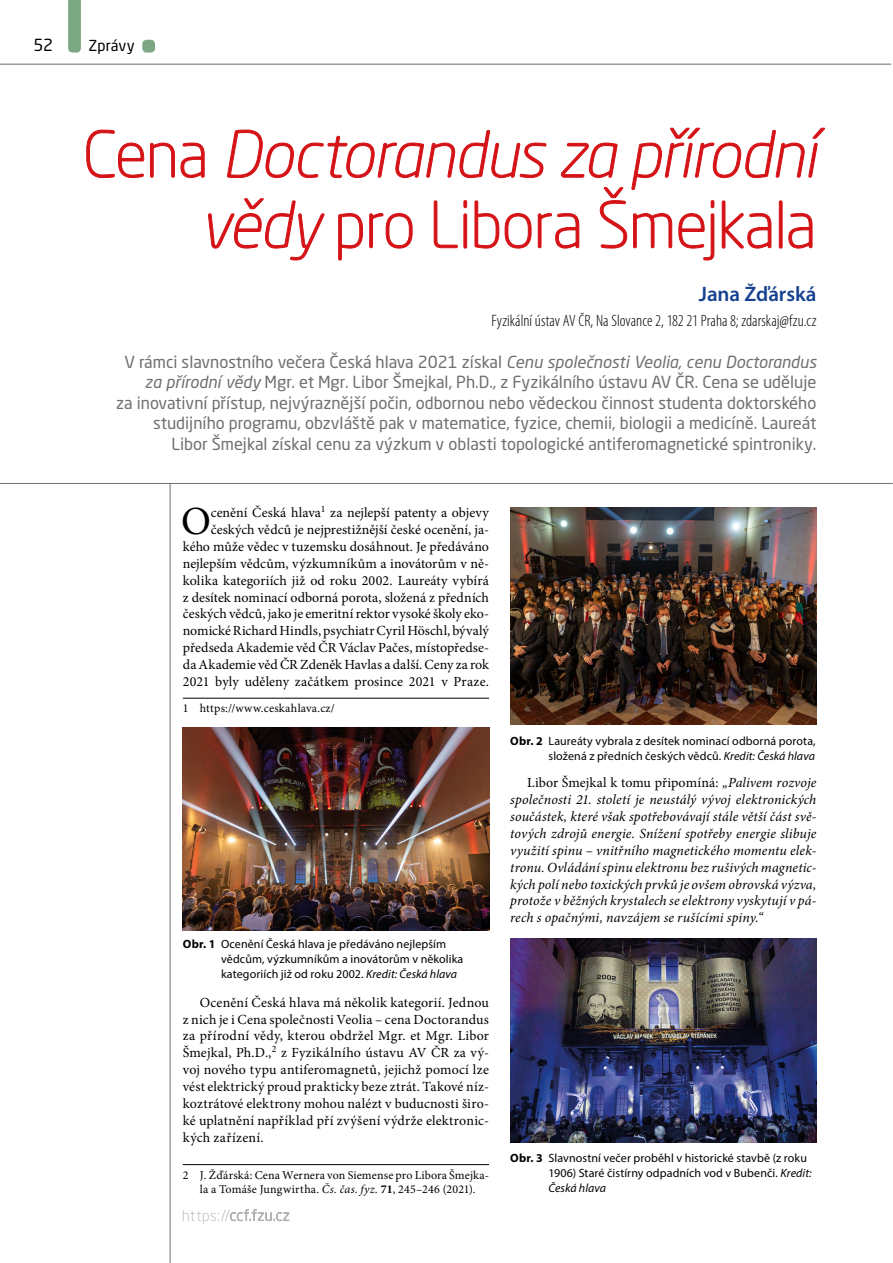
<style>
.page{position:relative;width:893px;height:1263px;background:#fff}
.page>*{position:absolute;margin:0;border:0;box-sizing:border-box;transform-origin:0 0}
.t1{font:italic 300 63px/70.5px "Neo Sans Pro";letter-spacing:-.01em;color:#d51317;text-align:right}
.t2{font:39.9px "Minion Pro";color:#000}
.t3{font:600 21px "Myriad Pro";letter-spacing:-.005em;color:#174290}
.t4{font:16.5px/20.5px "Neo Sans Pro";color:#706f6f;text-align:right}
.t5{font:300 condensed 16.5px "Myriad Pro";color:#000}
.t6{font:16.5px "Neo Sans Pro";color:#000}
.t7{font:15px "Neo Sans Pro";letter-spacing:.005em;color:#000}
.t8{font:13.95px/17px "Minion Pro";letter-spacing:.005em;color:#000;text-align:right}
.t9{font:italic 13.95px/17px "Minion Pro";letter-spacing:.005em;color:#000;text-align:justify}
.t10{font:12px/15px "Myriad Pro";letter-spacing:.005em;color:#000}
.t11{font:12px/14.1px "Minion Pro";letter-spacing:.015em;color:#000;text-align:center}
.s1{font-style:normal}
.s2{font-style:italic}
.s3{font-weight:700}
</style>
<div class="page">
<svg style="left:230px;top:1209px;width:60px;height:12px"></svg>
<svg style="left:68px;top:0;width:13px;height:53px"></svg>
<div style="left:142px;top:40px;width:13px;height:13px;background:#7ca783;border-radius:4px"></div>
<hr style="left:170px;top:484px;width:1px;height:779px;background:#706f6f">
<hr style="left:0;top:64px;width:891px;height:1px;background:#706f6f">
<svg style="left:86px;top:129px;width:58px;height:49px"></svg>
<svg style="left:150px;top:128px;width:675px;height:133px"></svg>
<hr style="left:183px;top:698px;width:306px;height:1px;background:#000">
<img style="left:183px;top:727px;width:306px;height:203px">
<img style="left:510px;top:507px;width:306px;height:218px">
<hr style="left:183px;top:1164px;width:306px;height:1px;background:#000">
<img style="left:510px;top:939px;width:306px;height:204px">
<hr style="left:0;top:483px;width:892px;height:1px;background:#706f6f">
<p class="t6" style="left:33px;top:35px;width:21px">52</p>
<p class="t7" style="left:88px;top:36px;width:48px">Zprávy</p>
<h1 class="t1" style="left:83px;top:118px;width:735px"><span class="s1">Cena</span> Doctorandus za přírodní vědy <span class="s1">pro Libora Šmejkala</span></h1>
<h3 class="t3" style="left:699px;top:280px;width:119px">Jana Žďárská</h3>
<p class="t5" style="left:492px;top:310px;width:326px">Fyzikální ústav AV ČR, Na Slovance 2, 182 21 Praha 8; zdarskaj@fzu.cz</p>
<p class="t4" style="left:116px;top:351px;width:702px">V rámci slavnostního večera Česká hlava 2021 získal <span class="s2">Cenu společnosti Veolia, cenu Doctorandus za přírodní vědy</span> Mgr. et Mgr. Libor Šmejkal, Ph.D., z Fyzikálního ústavu AV ČR. Cena se uděluje<br>za inovativní přístup, nejvýraznější počin, odbornou nebo vědeckou činnost studenta doktorského studijního programu, obzvláště pak v matematice, fyzice, chemii, biologii a medicíně. Laureát Libor Šmejkal získal cenu za výzkum v oblasti topologické antiferomagnetické spintroniky.</p>
<p class="t8" style="left:183px;top:504px;width:308px">cenění Česká hlava<sup>1</sup> za nejlepší patenty a objevy českých vědců je nejprestižnější české ocenění, ja&shy;kého může vědec v tuzemsku dosáhnout. Je předáváno nejlepším vědcům, výzkumníkům a inovátorům v ně&shy;kolika kategoriích již od roku 2002. Laureáty vybírá z desítek nominací odborná porota, složená z předních českých vědců, jako je emeritní rektor vysoké školy eko&shy;nomické Richard Hindls, psychiatr Cyril Höschl, bývalý předseda Akademie věd ČR Václav Pačes, místopředse&shy;da Akademie věd ČR Zdeněk Havlas a další. Ceny za rok 2021 byly uděleny začátkem prosince 2021 v Praze.</p>
<p class="t11" style="left:183px;top:701px;width:153px">1 https://www.ceskahlava.cz/</p>
<h2 class="t2" style="left:181px;top:495px;width:31px">O</h2>
<p class="t10" style="left:221px;top:937px;width:244px;text-indent:-38px"><span class="s3">Obr. 1</span> Ocenění Česká hlava je předáváno nejlepším vědcům, výzkumníkům a inovátorům v několika kategoriích již od roku 2002. <span class="s2">Kredit: Česká hlava</span></p>
<p class="t8" style="left:183px;top:994px;width:308px;text-align:justify;text-indent:17px">Ocenění Česká hlava má několik kategorií. Jednou z nich je i Cena společnosti Veolia – cena Doctorandus za přírodní vědy, kterou obdržel Mgr. et Mgr. Libor Šmejkal, Ph.D.,<sup>2</sup> z Fyzikálního ústavu AV ČR za vý&shy;voj nového typu antiferomagnetů, jejichž pomocí lze vést elektrický proud prakticky beze ztrát. Takové níz&shy;koztrátové elektrony mohou nalézt v buducnosti širo&shy;ké uplatnění například pří zvýšení výdrže elektronic&shy;kých zařízení.</p>
<p class="t11" style="left:183px;top:1168px;width:308px">2 J. Žďárská: Cena Wernera von Siemense pro Libora Šmejka&shy;la a Tomáše Jungwirtha. <span class="s2">Čs. čas. fyz.</span> <span class="s3">71</span>, 245–246 (2021).</p>
<p class="t10" style="left:510px;top:733px;width:307px;text-align:right"><span class="s3">Obr. 2</span> Laureáty vybrala z desítek nominací odborná porota, složená z předních českých vědců. <span class="s2">Kredit: Česká hlava</span></p>
<p class="t9" style="left:510px;top:774px;width:308px;text-indent:17px"><span class="s1">Libor Šmejkal k tomu připomíná:</span> „Palivem rozvoje společnosti 21. století je neustálý vývoj elektronických součástek, které však spotřebovávají stále větší část svě&shy;tových zdrojů energie. Snížení spotřeby energie slibuje využití spinu – vnitřního magnetického momentu elek&shy;tronu. Ovládání spinu elektronu bez rušivých magnetic&shy;kých polí nebo toxických prvků je ovšem obrovská výzva, protože v běžných krystalech se elektrony vyskytují v pá&shy;rech s opačnými, navzájem se rušícími spiny.“</p>
<p class="t10" style="left:548px;top:1150px;width:265px;text-indent:-38px"><span class="s3">Obr. 3</span> Slavnostní večer proběhl v historické stavbě (z roku<br>1906) Staré čistírny odpadních vod v Bubenči. <span class="s2">Kredit:<br>Česká hlava</span></p>
</div>
